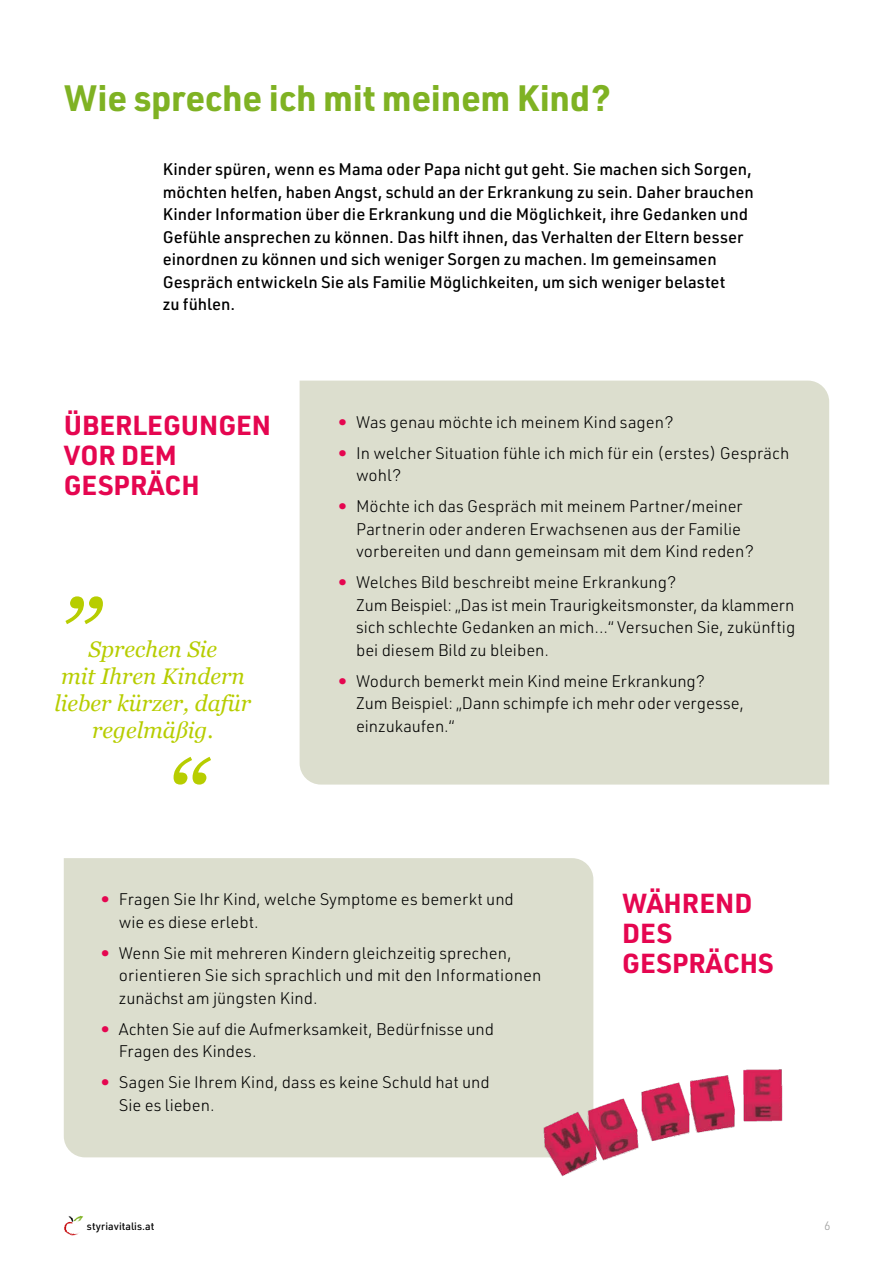
<style>
.page{position:relative;width:893px;height:1263px;background:#fff}
.page>*{position:absolute;margin:0;border:0;box-sizing:border-box;transform-origin:0 0}
.t1{font:700 36px "URWDIN";letter-spacing:-.01em;color:#7fb223}
.t2{font:700 27px/30px "URWDIN";color:#e50650}
.t3{font:italic 22.5px/27px "Georgia";color:#b7cd00;text-align:center}
.t4{font:300 16.5px/22.5px "URWDIN";color:#000}
.t5{font:500 16.5px/22.5px "URWDIN";color:#000}
.t6{font:300 12px "URWDIN";color:#9d9d9c}
.t7{font:500 10.5px "URWDIN";color:#000}
.s1{font-weight:700;color:#e50650}
</style>
<div class="page">
<svg style="left:64px;top:1215px;width:19px;height:21px"></svg>
<div style="left:300px;top:381px;width:529px;height:403px;background:#dcdece"></div>
<div style="left:64px;top:858px;width:529px;height:299px;background:#dcdece"></div>
<svg style="left:65px;top:596px;width:38px;height:28px"></svg>
<svg style="left:174px;top:757px;width:37px;height:27px"></svg>
<img style="left:529px;top:1051px;width:254px;height:126px">
<h1 class="t1" style="left:64px;top:73px;width:548px">Wie spreche ich mit meinem Kind?</h1>
<p class="t5" style="left:163px;top:158px;width:593px">Kinder spüren, wenn es Mama oder Papa nicht gut geht. Sie machen sich Sorgen, möchten helfen, haben Angst, schuld an der Erkrankung zu sein. Daher brauchen Kinder Information über die Erkrankung und die Möglichkeit, ihre Gedanken und Gefühle ansprechen zu können. Das hilft ihnen, das Verhalten der Eltern besser einordnen zu können und sich weniger Sorgen zu machen. Im gemeinsamen Gespräch entwickeln Sie als Familie Möglichkeiten, um sich weniger belastet<br>zu fühlen.</p>
<h2 class="t2" style="left:64px;top:409px;width:209px">ÜBERLEGUNGEN<br>VOR DEM<br>GESPRÄCH</h2>
<h3 class="t3" style="left:54px;top:636px;width:198px">Sprechen Sie<br>mit Ihren Kindern lieber kürzer, dafür regelmäßig.</h3>
<p class="t4" style="left:338px;top:410px;width:337px"><span class="s1">•</span> Was genau möchte ich meinem Kind sagen?</p>
<p class="t4" style="left:356px;top:441px;width:435px;text-indent:-18px"><span class="s1">•</span> In welcher Situation fühle ich mich für ein (erstes) Gespräch wohl?</p>
<p class="t4" style="left:356px;top:495px;width:400px;text-indent:-18px"><span class="s1">•</span> Möchte ich das Gespräch mit meinem Partner/meiner<br>Partnerin oder anderen Erwachsenen aus der Familie vorbereiten und dann gemeinsam mit dem Kind reden?</p>
<p class="t4" style="left:356px;top:571px;width:441px;text-indent:-18px"><span class="s1">•</span> Welches Bild beschreibt meine Erkrankung?<br>Zum Beispiel: „Das ist mein Traurigkeitsmonster, da klammern sich schlechte Gedanken an mich...“ Versuchen Sie, zukünftig bei diesem Bild zu bleiben.</p>
<p class="t4" style="left:356px;top:669px;width:389px;text-indent:-18px"><span class="s1">•</span> Wodurch bemerkt mein Kind meine Erkrankung?<br>Zum Beispiel: „Dann schimpfe ich mehr oder vergesse, einzukaufen.“</p>
<p class="t4" style="left:119px;top:888px;width:397px;text-indent:-18px"><span class="s1">•</span> Fragen Sie Ihr Kind, welche Symptome es bemerkt und wie es diese erlebt.</p>
<p class="t4" style="left:119px;top:941px;width:424px;text-indent:-18px"><span class="s1">•</span> Wenn Sie mit mehreren Kindern gleichzeitig sprechen, orientieren Sie sich sprachlich und mit den Informationen zunächst am jüngsten Kind.</p>
<p class="t4" style="left:119px;top:1017px;width:377px;text-indent:-18px"><span class="s1">•</span> Achten Sie auf die Aufmerksamkeit, Bedürfnisse und<br>Fragen des Kindes.</p>
<p class="t4" style="left:119px;top:1071px;width:373px;text-indent:-18px"><span class="s1">•</span> Sagen Sie Ihrem Kind, dass es keine Schuld hat und<br>Sie es lieben.</p>
<h2 class="t2" style="left:622px;top:887px;width:153px">WÄHREND<br>DES<br>GESPRÄCHS</h2>
<p class="t7" style="left:87px;top:1219px;width:69px">styriavitalis.at</p>
<p class="t6" style="left:824px;top:1218px;width:8px">6</p>
</div>
